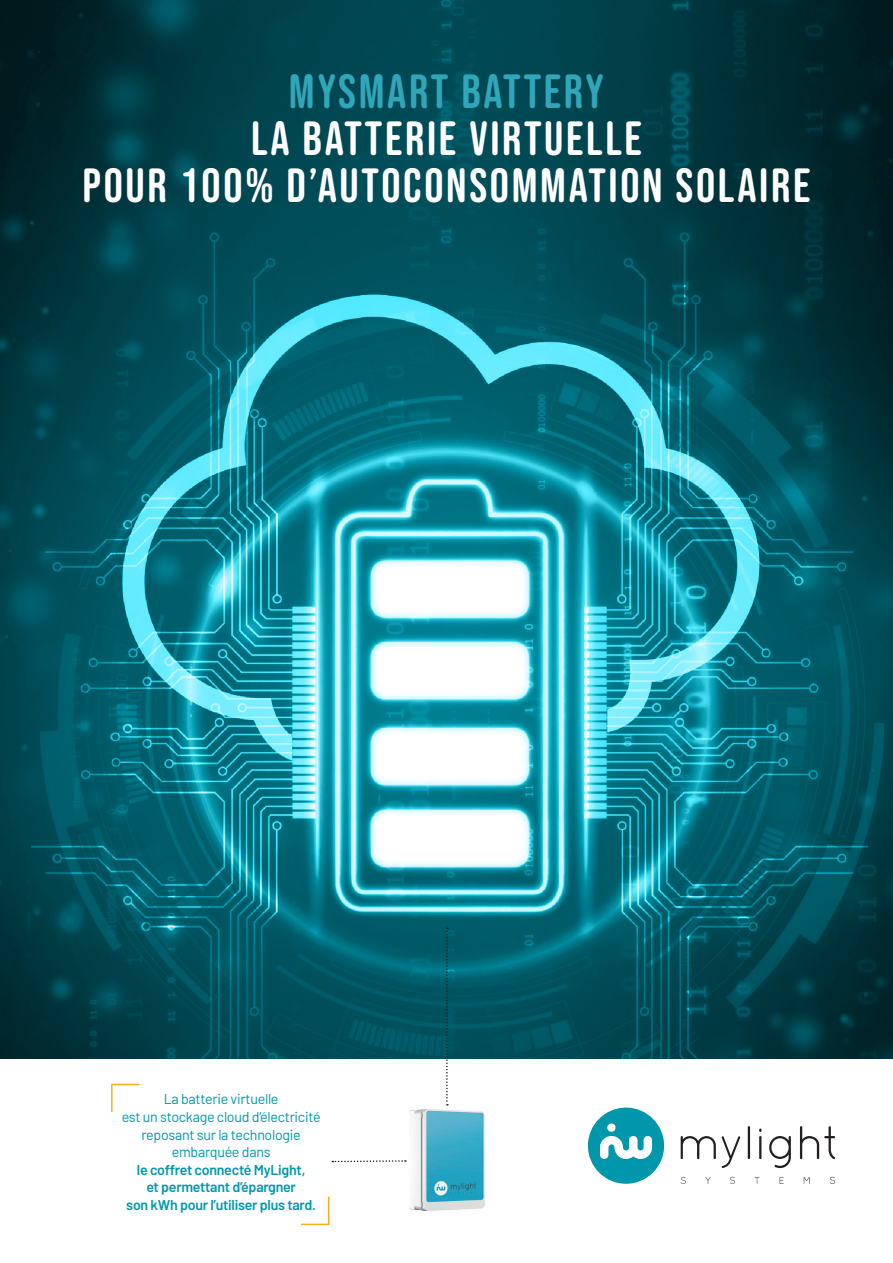
<style>
.page{position:relative;width:893px;height:1263px;background:#fff}
.page>*{position:absolute;margin:0;border:0;box-sizing:border-box;transform-origin:0 0}
.t1{font:48px/46.8px "Bebas Neue Rounded";letter-spacing:.055em;color:#fff;text-align:center}
.t2{font:48px "Bebas Neue Rounded";letter-spacing:.055em;color:#31a5b9}
.t3{font:14.25px/17.7px "Barlow";letter-spacing:-.02em;color:#0097ad;text-align:center}
.t4{font:600 14.25px/17.7px "Barlow";letter-spacing:-.02em;color:#0097ad;text-align:center}
</style>
<div class="page">
<img style="left:0;top:0;width:893px;height:1059px">
<div style="left:588px;top:1107px;width:76px;height:77px;background:#0097ad;border-radius:50%"></div>
<div style="left:607px;top:1123px;width:9px;height:9px;background:#fff;border-radius:50%"></div>
<svg style="left:600px;top:1136px;width:52px;height:23px"></svg>
<svg style="left:681px;top:1177px;width:5px;height:7px"></svg>
<svg style="left:705px;top:1177px;width:6px;height:7px"></svg>
<svg style="left:730px;top:1177px;width:5px;height:7px"></svg>
<svg style="left:754px;top:1177px;width:6px;height:7px"></svg>
<svg style="left:780px;top:1177px;width:4px;height:7px"></svg>
<svg style="left:804px;top:1177px;width:5px;height:7px"></svg>
<svg style="left:830px;top:1177px;width:5px;height:7px"></svg>
<svg style="left:748px;top:1126px;width:2px;height:33px"></svg>
<svg style="left:759px;top:1128px;width:2px;height:31px"></svg>
<svg style="left:769px;top:1136px;width:22px;height:32px"></svg>
<svg style="left:681px;top:1136px;width:59px;height:32px"></svg>
<svg style="left:800px;top:1126px;width:35px;height:33px"></svg>
<svg style="left:446px;top:927px;width:2px;height:175px"></svg>
<img style="left:406px;top:1104px;width:79px;height:108px">
<svg style="left:300px;top:1196px;width:30px;height:30px"></svg>
<svg style="left:111px;top:1083px;width:29px;height:30px"></svg>
<svg style="left:332px;top:1160px;width:74px;height:3px"></svg>
<h1 class="t2" style="left:289px;top:65px;width:317px">MYSMART BATTERY</h1>
<h1 class="t1" style="left:83px;top:115px;width:729px">LA BATTERIE VIRTUELLE<br>POUR 100% D’AUTOCONSOMMATION SOLAIRE</h1>
<p class="t3" style="left:122px;top:1089px;width:200px">La batterie virtuelle<br>est un stockage cloud d’électricité reposant sur la technologie embarquée dans</p>
<p class="t4" style="left:126px;top:1160px;width:191px">le coffret connecté MyLight,<br>et permettant d’épargner<br>son kWh pour l’utiliser plus tard.</p>
</div>
